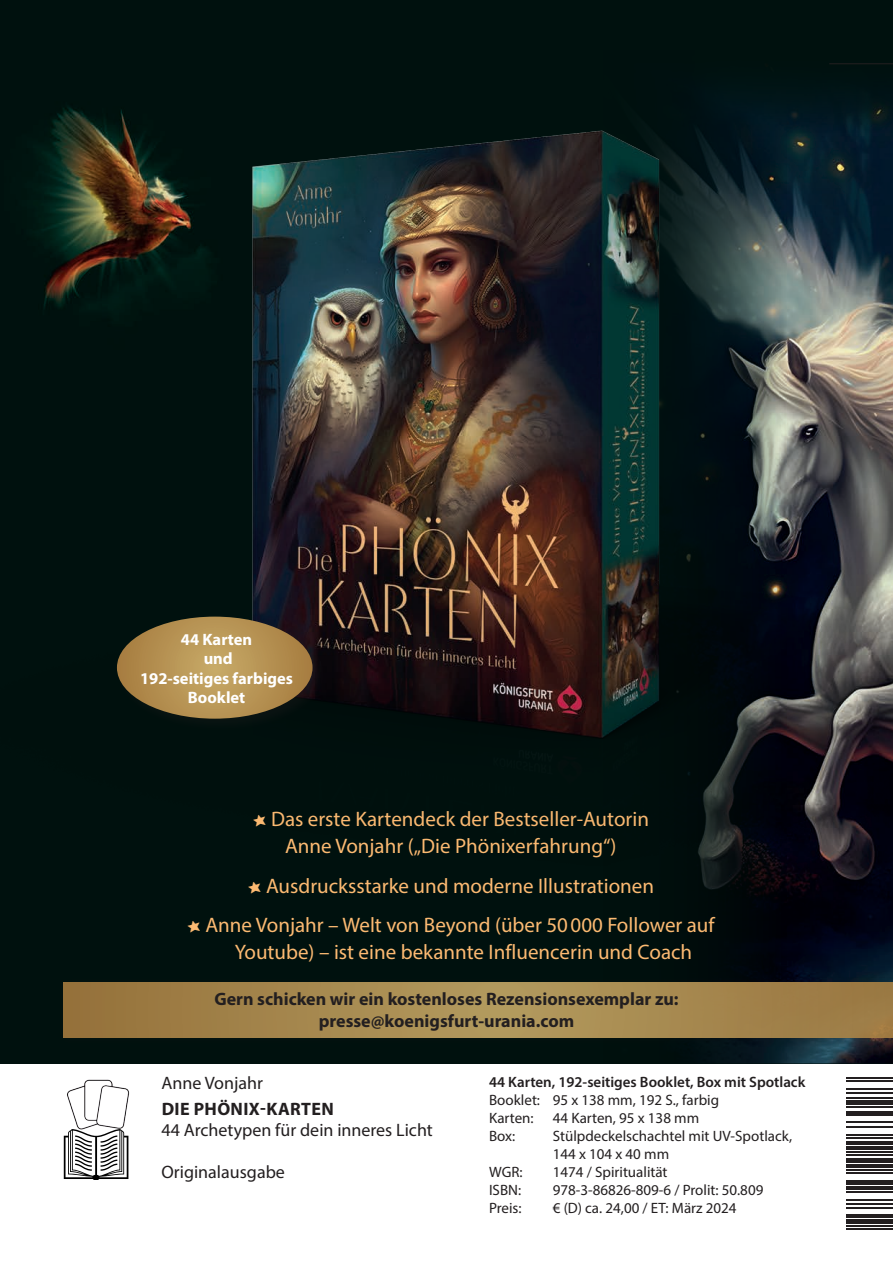
<style>
.page{position:relative;width:893px;height:1263px;background:#fff}
.page>*{position:absolute;margin:0;border:0;box-sizing:border-box;transform-origin:0 0}
.t1{font:21px/27px "Myriad Pro";color:#fcba72;text-align:center}
.t2{font:700 18px/21.6px "Myriad Pro";color:#231f20;text-align:center}
.t3{font:18px "Myriad Pro";color:#231f20}
.t4{font:700 18px "Myriad Pro";letter-spacing:.02em;color:#231f20}
.t5{font:700 16.5px/19.5px "Myriad Pro";color:#fff;text-align:center}
.t6{font:15px/18px "Myriad Pro";color:#231f20}
.t7{font:600 15px "Myriad Pro";color:#231f20}
</style>
<div class="page">
<div style="left:0;top:936px;width:591px;height:127px;background:#00110e"></div>
<img style="left:591px;top:936px;width:302px;height:127px">
<img style="left:67px;top:1079px;width:63px;height:50px">
<svg style="left:64px;top:1129px;width:64px;height:50px"></svg>
<hr style="left:847px;top:1228px;width:46px;height:2px;background:#231f20">
<hr style="left:847px;top:1225px;width:46px;height:2px;background:#231f20">
<div style="left:847px;top:1219px;width:46px;height:5px;background:#231f20"></div>
<hr style="left:847px;top:1214px;width:46px;height:3px;background:#231f20">
<hr style="left:847px;top:1208px;width:46px;height:1px;background:#231f20">
<hr style="left:847px;top:1203px;width:46px;height:1px;background:#231f20">
<hr style="left:847px;top:1199px;width:46px;height:2px;background:#231f20">
<hr style="left:847px;top:1191px;width:46px;height:2px;background:#231f20">
<hr style="left:847px;top:1187px;width:46px;height:3px;background:#231f20">
<div style="left:847px;top:1180px;width:46px;height:5px;background:#231f20"></div>
<hr style="left:847px;top:1172px;width:46px;height:2px;background:#231f20">
<hr style="left:847px;top:1169px;width:46px;height:2px;background:#231f20">
<hr style="left:847px;top:1164px;width:46px;height:3px;background:#231f20">
<div style="left:847px;top:1158px;width:46px;height:5px;background:#231f20"></div>
<hr style="left:847px;top:1154px;width:46px;height:2px;background:#231f20">
<hr style="left:847px;top:1151px;width:46px;height:2px;background:#231f20">
<hr style="left:847px;top:1146px;width:46px;height:4px;background:#231f20">
<hr style="left:847px;top:1141px;width:46px;height:4px;background:#231f20">
<hr style="left:847px;top:1137px;width:46px;height:1px;background:#231f20">
<hr style="left:847px;top:1134px;width:46px;height:1px;background:#231f20">
<hr style="left:847px;top:1126px;width:46px;height:1px;background:#231f20">
<hr style="left:847px;top:1121px;width:46px;height:1px;background:#231f20">
<div style="left:847px;top:1111px;width:46px;height:5px;background:#231f20"></div>
<hr style="left:847px;top:1106px;width:46px;height:2px;background:#231f20">
<div style="left:847px;top:1100px;width:46px;height:5px;background:#231f20"></div>
<hr style="left:847px;top:1097px;width:46px;height:1px;background:#231f20">
<hr style="left:847px;top:1092px;width:46px;height:1px;background:#231f20">
<hr style="left:847px;top:1089px;width:46px;height:1px;background:#231f20">
<hr style="left:847px;top:1080px;width:46px;height:2px;background:#231f20">
<hr style="left:847px;top:1077px;width:46px;height:2px;background:#231f20">
<img style="left:0;top:0;width:893px;height:936px">
<div style="left:115px;top:614px;width:212px;height:119px;background:#231f20;opacity:.3"></div>
<svg style="left:117px;top:617px;width:196px;height:102px;background:#907644"></svg>
<div style="left:56px;top:975px;width:837px;height:72px;background:#231f20;opacity:.2"></div>
<svg style="left:64px;top:982px;width:829px;height:55px;background:#a4864d"></svg>
<p class="t5" style="left:140px;top:629px;width:155px">44 Karten<br>und<br>192-seitiges farbiges<br>Booklet</p>
<p class="t1" style="left:252px;top:805px;width:398px">◆ Das erste Kartendeck der Bestseller-Autorin<br>Anne Vonjahr („Die Phönixerfahrung“)</p>
<p class="t1" style="left:247px;top:872px;width:408px">◆ Ausdrucksstarke und moderne Illustrationen</p>
<p class="t1" style="left:235px;top:911px;width:481px;text-align:left;text-indent:-48px">◆ Anne Vonjahr – Welt von Beyond (über 50000 Follower auf<br>Youtube) – ist eine bekannte Influencerin und Coach</p>
<p class="t2" style="left:214px;top:988px;width:466px">Gern schicken wir ein kostenloses Rezensionsexemplar zu: presse@koenigsfurt-urania.com</p>
<p class="t3" style="left:162px;top:1072px;width:103px">Anne Vonjahr</p>
<p class="t4" style="left:162px;top:1097px;width:174px">DIE PHÖNIX-KARTEN</p>
<p class="t3" style="left:162px;top:1118px;width:273px">44 Archetypen für dein inneres Licht</p>
<p class="t3" style="left:162px;top:1160px;width:125px">Originalausgabe</p>
<p class="t7" style="left:489px;top:1072px;width:318px">44 Karten, 192-seitiges Booklet, Box mit Spotlack</p>
<p class="t6" style="left:489px;top:1091px;width:232px">Booklet: 95 x 138 mm, 192 S., farbig<br>Karten:</p>
<p class="t6" style="left:553px;top:1109px;width:148px">44 Karten, 95 x 138 mm</p>
<p class="t6" style="left:489px;top:1127px;width:28px">Box:</p>
<p class="t6" style="left:553px;top:1127px;width:241px">Stülpdeckelschachtel mit UV-Spotlack,<br>144 x 104 x 40 mm</p>
<p class="t6" style="left:489px;top:1163px;width:35px">WGR:</p>
<p class="t6" style="left:553px;top:1163px;width:116px">1474 / Spiritualität</p>
<p class="t6" style="left:489px;top:1181px;width:34px">ISBN:</p>
<p class="t6" style="left:553px;top:1181px;width:212px">978-3-86826-809-6 / Prolit: 50.809</p>
<p class="t6" style="left:489px;top:1199px;width:34px">Preis:</p>
<p class="t6" style="left:553px;top:1199px;width:185px">€ (D) ca. 24,00 / ET: März 2024</p>
</div>
